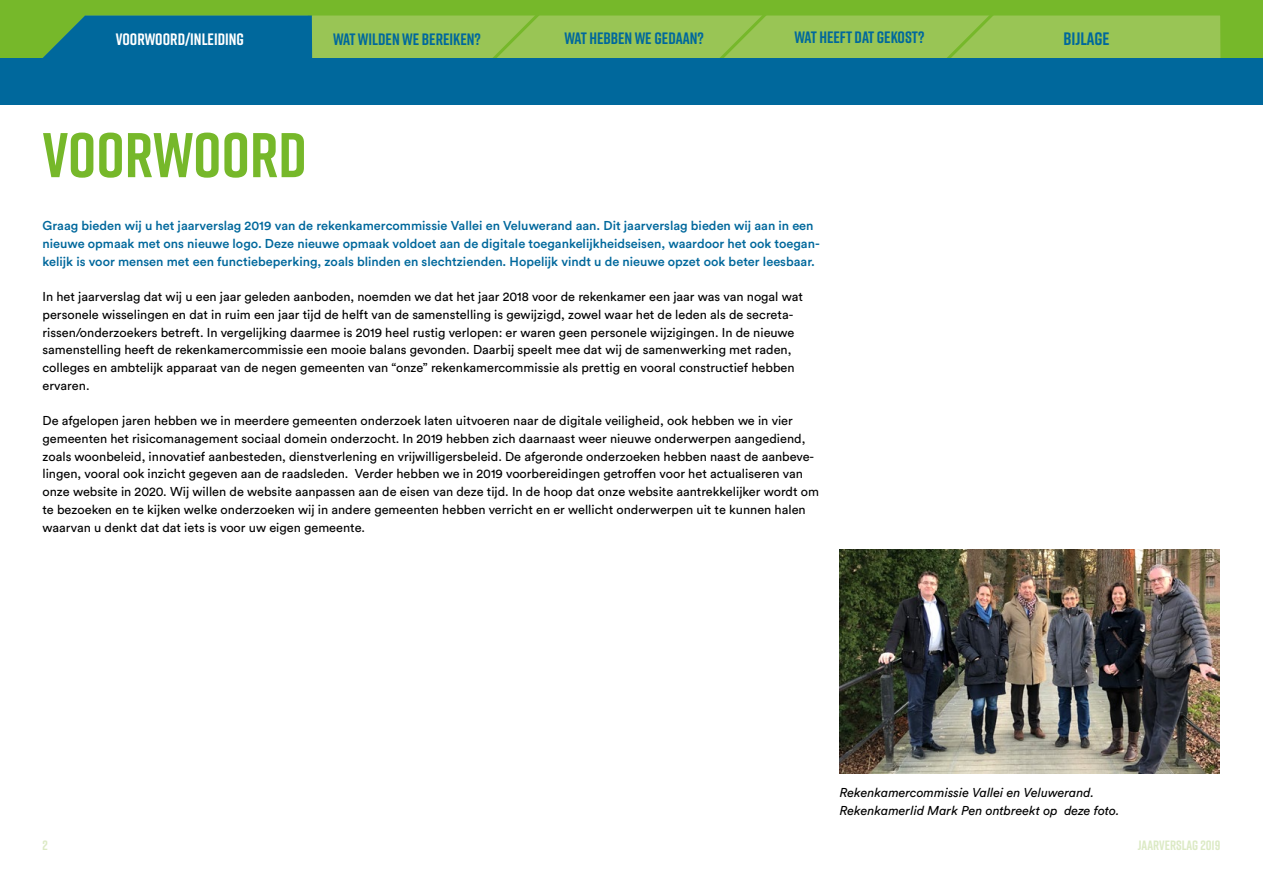
<style>
.page{position:relative;width:1263px;height:893px;background:#fff}
.page>*{position:absolute;margin:0;border:0;box-sizing:border-box;transform-origin:0 0}
.t1{font:700 63px "Rift";color:#76b82a}
.t2{font:700 18px "Rift";color:#00689c}
.t3{font:700 16.5px "Rift";color:#00689c}
.t4{font:700 16.5px "Rift";color:#fff}
.t5{font:700 13.5px "Rift";color:#dceac5}
.t6{font:12.75px/17.7px "Circular Std";color:#000}
.t7{font:500 12.75px/17.7px "Circular Std";color:#00689c}
.t8{font:italic 12.75px "Circular Std";color:#000}
</style>
<div class="page">
<div style="left:0;top:0;width:1263px;height:58px;background:#76b82a"></div>
<div style="left:0;top:58px;width:1263px;height:48px;background:#00689c"></div>
<div style="left:0;top:105px;width:1263px;height:11px;background:#fff"></div>
<svg style="left:42px;top:15px;width:1179px;height:43px;background:#77b161"></svg>
<img style="left:840px;top:549px;width:380px;height:225px">
<p class="t4" style="left:116px;top:28px;width:130px">VOORWOORD/INLEIDING</p>
<p class="t3" style="left:333px;top:27px;width:149px">WAT WILDEN WE BEREIKEN?</p>
<p class="t3" style="left:564px;top:26px;width:141px">WAT HEBBEN WE GEDAAN?</p>
<p class="t3" style="left:794px;top:26px;width:131px">WAT HEEFT DAT GEKOST?</p>
<h2 class="t2" style="left:1063px;top:26px;width:48px">BIJLAGE</h2>
<h1 class="t1" style="left:43px;top:110px;width:266px">VOORWOORD</h1>
<h4 class="t7" style="left:43px;top:217px;width:779px">Graag bieden wij u het jaarverslag 2019 van de rekenkamercommissie Vallei en Veluwerand aan. Dit jaarverslag bieden wij aan in een nieuwe opmaak met ons nieuwe logo. Deze nieuwe opmaak voldoet aan de digitale toegankelijkheidseisen, waardoor het ook toegan&shy;kelijk is voor mensen met een functiebeperking, zoals blinden en slechtzienden. Hopelijk vindt u de nieuwe opzet ook beter leesbaar.</h4>
<p class="t6" style="left:43px;top:288px;width:762px">In het jaarverslag dat wij u een jaar geleden aanboden, noemden we dat het jaar 2018 voor de rekenkamer een jaar was van nogal wat personele wisselingen en dat in ruim een jaar tijd de helft van de samenstelling is gewijzigd, zowel waar het de leden als de secreta&shy;rissen/onderzoekers betreft. In vergelijking daarmee is 2019 heel rustig verlopen: er waren geen personele wijzigingen. In de nieuwe samenstelling heeft de rekenkamercommissie een mooie balans gevonden. Daarbij speelt mee dat wij de samenwerking met raden, colleges en ambtelijk apparaat van de negen gemeenten van “onze” rekenkamercommissie als prettig en vooral constructief hebben ervaren.</p>
<p class="t6" style="left:43px;top:412px;width:778px">De afgelopen jaren hebben we in meerdere gemeenten onderzoek laten uitvoeren naar de digitale veiligheid, ook hebben we in vier gemeenten het risicomanagement sociaal domein onderzocht. In 2019 hebben zich daarnaast weer nieuwe onderwerpen aangediend, zoals woonbeleid, innovatief aanbesteden, dienstverlening en vrijwilligersbeleid. De afgeronde onderzoeken hebben naast de aanbeve&shy;lingen, vooral ook inzicht gegeven aan de raadsleden. Verder hebben we in 2019 voorbereidingen getroffen voor het actualiseren van onze website in 2020. Wij willen de website aanpassen aan de eisen van deze tijd. In de hoop dat onze website aantrekkelijker wordt om te bezoeken en te kijken welke onderzoeken wij in andere gemeenten hebben verricht en er wellicht onderwerpen uit te kunnen halen waarvan u denkt dat dat iets is voor uw eigen gemeente.</p>
<p class="t8" style="left:840px;top:785px;width:256px">Rekenkamercommissie Vallei en Veluwerand.</p>
<p class="t8" style="left:840px;top:803px;width:281px">Rekenkamerlid Mark Pen ontbreekt op deze foto.</p>
<p class="t5" style="left:43px;top:836px;width:7px">2</p>
<p class="t5" style="left:1138px;top:836px;width:84px">JAARVERSLAG 2019</p>
</div>
